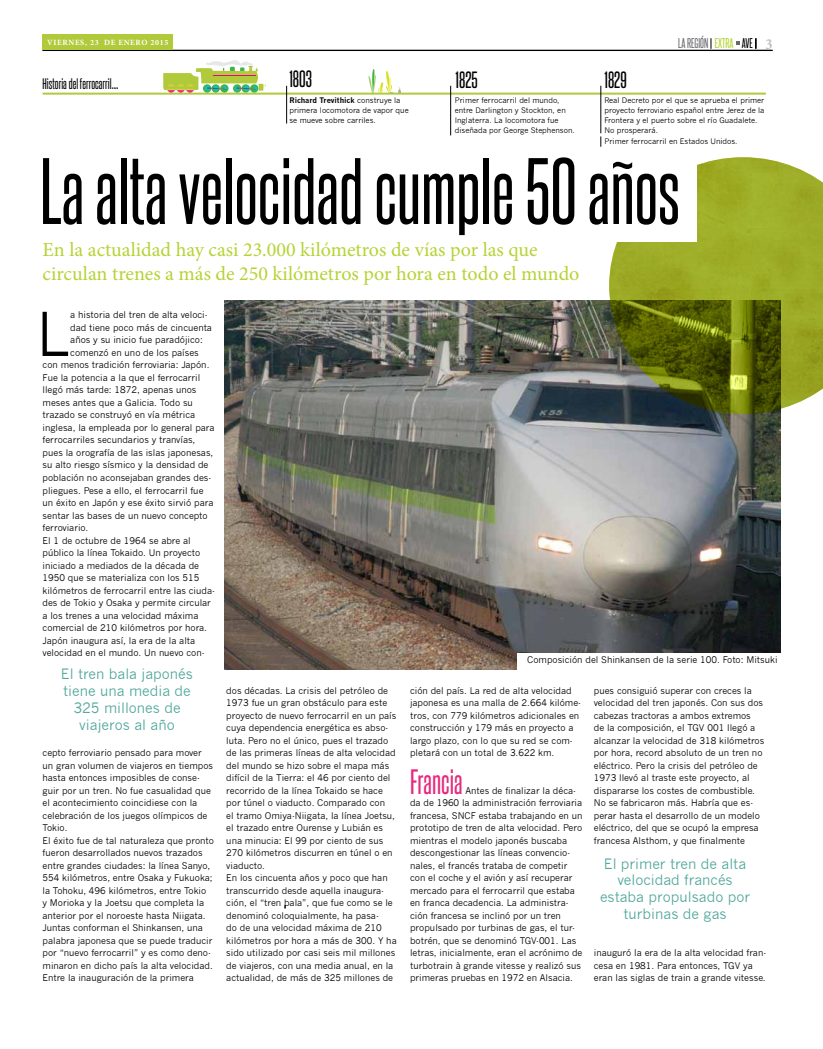
<style>
.page{position:relative;width:823px;height:1049px;background:#fff}
.page>*{position:absolute;margin:0;border:0;box-sizing:border-box;transform-origin:0 0}
.t1{font:80px "Steelfish Rg";color:#000}
.t2{font:59.7px "News Gothic";color:#000}
.t3{font:30px "Steelfish Rg";color:#e52b7f}
.t4{font:20px/24px "Minion Pro";color:#b5d334}
.t5{font:20px "Steelfish Rg";color:#000}
.t6{font:14px/16.8px "News Gothic";color:#52a89c;text-align:center}
.t7{font:13px "Steelfish Rg";color:#000}
.t8{font:12px "Steelfish Rg";color:#b5d334}
.t9{font:12px "Steelfish Rg";color:#6d6e71}
.t10{font:9px/12.5px "News Gothic";color:#000}
.t11{font:700 8px "Minion Pro";letter-spacing:.08em;color:#fff}
.t12{font:7.5px/10px "News Gothic";color:#000}
.s1{color:#000}
.s2{font-family:"Minion Pro";font-weight:700;font-stretch:condensed;font-size:15.3px;color:#bcbec0}
.s3{font-weight:700}
</style>
<div class="page">
<hr style="left:43px;top:50px;width:729px;height:1px;background:#000">
<svg style="left:736px;top:41px;width:3px;height:4px"></svg>
<div style="left:43px;top:34px;width:130px;height:16px;background:#b0ca3b"></div>
<svg style="left:368px;top:69px;width:33px;height:24px"></svg>
<img style="left:224px;top:300px;width:556px;height:369px">
<img style="left:608px;top:157px;width:214px;height:257px">
<div style="left:32px;top:144px;width:664px;height:98px;background:#fff"></div>
<hr style="left:43px;top:93px;width:722px;height:2px;background:#b0ca3b">
<svg style="left:163px;top:60px;width:103px;height:33px"></svg>
<hr style="left:286px;top:86px;width:1px;height:37px;background:#000">
<hr style="left:450px;top:86px;width:1px;height:49px;background:#000">
<hr style="left:600px;top:86px;width:1px;height:47px;background:#000">
<div style="left:516px;top:653px;width:268px;height:25px;background:#fff"></div>
<p class="t11" style="left:47px;top:37px;width:123px">VIERNES, 23 DE ENERO 2015</p>
<h3 class="t9" style="left:678px;top:36px;width:32px">LA REGIÓN</h3>
<h3 class="t8" style="left:714px;top:36px;width:59px">EXTRA <span class="s1">AVE</span> <span class="s2">3</span></h3>
<h3 class="t7" style="left:43px;top:76px;width:78px">Historia del ferrocarril....</h3>
<h3 class="t5" style="left:289px;top:67px;width:24px">1803</h3>
<h3 class="t5" style="left:455px;top:67px;width:24px">1825</h3>
<h3 class="t5" style="left:604px;top:67px;width:24px">1829</h3>
<p class="t12" style="left:289px;top:95px;width:121px"><span class="s3">Richard Trevithick</span> construye la primera locomotora de vapor que se mueve sobre carriles.</p>
<p class="t12" style="left:454px;top:95px;width:121px">Primer ferrocarril del mundo, entre Darlington y Stockton, en<br>Inglaterra. La locomotora fue diseñada por George Stephenson.</p>
<p class="t12" style="left:604px;top:95px;width:161px">Real Decreto por el que se aprueba el primer proyecto ferroviario español entre Jerez de la Frontera y el puerto sobre el río Guadalete.<br>No prosperará.</p>
<p class="t12" style="left:604px;top:136px;width:135px">Primer ferrocarril en Estados Unidos.</p>
<h1 class="t1" style="left:40px;top:142px;width:641px">La alta velocidad cumple 50 años</h1>
<h3 class="t4" style="left:43px;top:238px;width:538px">En la actualidad hay casi 23.000 kilómetros de vías por las que circulan trenes a más de 250 kilómetros por hora en todo el mundo</h3>
<h2 class="t2" style="left:36px;top:300px;width:36px">L</h2>
<p class="t10" style="left:70px;top:309px;width:139px">a historia del tren de alta veloci-</p>
<p class="t10" style="left:70px;top:321px;width:143px">dad tiene poco más de cincuenta</p>
<p class="t10" style="left:70px;top:334px;width:134px">años y su inicio fue paradójico:</p>
<p class="t10" style="left:70px;top:346px;width:130px">comenzó en uno de los países</p>
<p class="t10" style="left:43px;top:359px;width:168px">con menos tradición ferroviaria: Japón.</p>
<p class="t10" style="left:43px;top:371px;width:159px">Fue la potencia a la que el ferrocarril</p>
<p class="t10" style="left:43px;top:384px;width:155px">llegó más tarde: 1872, apenas unos</p>
<p class="t10" style="left:43px;top:396px;width:152px">meses antes que a Galicia. Todo su</p>
<p class="t10" style="left:43px;top:409px;width:154px">trazado se construyó en vía métrica</p>
<p class="t10" style="left:43px;top:421px;width:173px">inglesa, la empleada por lo general para</p>
<p class="t10" style="left:43px;top:434px;width:154px">ferrocarriles secundarios y tranvías,</p>
<p class="t10" style="left:43px;top:446px;width:172px">pues la orografía de las islas japonesas,</p>
<p class="t10" style="left:43px;top:459px;width:167px">su alto riesgo sísmico y la densidad de</p>
<p class="t10" style="left:43px;top:471px;width:170px">población no aconsejaban grandes des-</p>
<p class="t10" style="left:43px;top:484px;width:162px">pliegues. Pese a ello, el ferrocarril fue</p>
<p class="t10" style="left:43px;top:496px;width:172px">un éxito en Japón y ese éxito sirvió para</p>
<p class="t10" style="left:43px;top:509px;width:167px">sentar las bases de un nuevo concepto</p>
<p class="t10" style="left:43px;top:521px;width:47px">ferroviario.</p>
<p class="t10" style="left:43px;top:534px;width:149px">El 1 de octubre de 1964 se abre al</p>
<p class="t10" style="left:43px;top:546px;width:159px">público la línea Tokaido. Un proyecto</p>
<p class="t10" style="left:43px;top:559px;width:158px">iniciado a mediados de la década de</p>
<p class="t10" style="left:43px;top:571px;width:158px">1950 que se materializa con los 515</p>
<p class="t10" style="left:43px;top:584px;width:174px">kilómetros de ferrocarril entre las ciuda-</p>
<p class="t10" style="left:43px;top:596px;width:170px">des de Tokio y Osaka y permite circular</p>
<p class="t10" style="left:43px;top:609px;width:157px">a los trenes a una velocidad máxima</p>
<p class="t10" style="left:43px;top:621px;width:166px">comercial de 210 kilómetros por hora.</p>
<p class="t10" style="left:43px;top:634px;width:154px">Japón inaugura así, la era de la alta</p>
<p class="t10" style="left:43px;top:646px;width:163px">velocidad en el mundo. Un nuevo con-</p>
<h3 class="t6" style="left:61px;top:666px;width:133px">El tren bala japonés tiene una media de<br>325 millones de viajeros al año</h3>
<p class="t10" style="left:43px;top:746px;width:173px">cepto ferroviario pensado para mover un gran volumen de viajeros en tiempos hasta entonces imposibles de conse&shy;guir por un tren. No fue casualidad que el acontecimiento coincidiese con la celebración de los juegos olímpicos de Tokio.<br>El éxito fue de tal naturaleza que pronto fueron desarrollados nuevos trazados entre grandes ciudades: la línea Sanyo, 554 kilómetros, entre Osaka y Fukuoka; la Tohoku, 496 kilómetros, entre Tokio<br>y Morioka y la Joetsu que completa la anterior por el noroeste hasta Niigata.<br>Juntas conforman el Shinkansen, una palabra japonesa que se puede traducir por “nuevo ferrocarril” y es como deno&shy;minaron en dicho país la alta velocidad.<br>Entre la inauguración de la primera</p>
<p class="t10" style="left:527px;top:654px;width:252px">Composición del Shinkansen de la serie 100. Foto: Mitsuki</p>
<p class="t10" style="left:226px;top:684px;width:172px">dos décadas. La crisis del petróleo de 1973 fue un gran obstáculo para este proyecto de nuevo ferrocarril en un país cuya dependencia energética es abso&shy;luta. Pero no el único, pues el trazado de las primeras líneas de alta velocidad del mundo se hizo sobre el mapa más difícil de la Tierra: el 46 por ciento del recorrido de la línea Tokaido se hace por túnel o viaducto. Comparado con<br>el tramo Omiya-Niigata, la línea Joetsu, el trazado entre Ourense y Lubián es una minucia: El 99 por ciento de sus 270 kilómetros discurren en túnel o en viaducto.<br>En los cincuenta años y poco que han transcurrido desde aquella inaugura&shy;ción, el “tren bala”, que fue como se le denominó coloquialmente, ha pasa-<br>do de una velocidad máxima de 210 kilómetros por hora a más de 300. Y ha sido utilizado por casi seis mil millones de viajeros, con una media anual, en la actualidad, de más de 325 millones de</p>
<p class="t10" style="left:410px;top:684px;width:172px">ción del país. La red de alta velocidad japonesa es una malla de 2.664 kilóme&shy;tros, con 779 kilómetros adicionales en construcción y 179 más en proyecto a largo plazo, con lo que su red se com&shy;pletará con un total de 3.622 km.</p>
<h3 class="t3" style="left:410px;top:763px;width:54px">Francia</h3>
<p class="t10" style="left:410px;top:784px;width:174px;text-indent:55px">Antes de finalizar la déca&shy;da de 1960 la administración ferroviaria francesa, SNCF estaba trabajando en un prototipo de tren de alta velocidad. Pero mientras el modelo japonés buscaba descongestionar las líneas convencio&shy;nales, el francés trataba de competir con el coche y el avión y así recuperar mercado para el ferrocarril que estaba en franca decadencia. La administra&shy;ción francesa se inclinó por un tren propulsado por turbinas de gas, el tur&shy;botrén, que se denominó TGV-001. Las letras, inicialmente, eran el acrónimo de turbotrain à grande vitesse y realizó sus primeras pruebas en 1972 en Alsacia.</p>
<p class="t10" style="left:593px;top:684px;width:172px">pues consiguió superar con creces la velocidad del tren japonés. Con sus dos cabezas tractoras a ambos extremos<br>de la composición, el TGV 001 llegó a alcanzar la velocidad de 318 kilómetros por hora, record absoluto de un tren no eléctrico. Pero la crisis del petróleo de 1973 llevó al traste este proyecto, al dispararse los costes de combustible.<br>No se fabricaron más. Habría que es&shy;perar hasta el desarrollo de un modelo eléctrico, del que se ocupó la empresa francesa Alsthom, y que finalmente</p>
<h3 class="t6" style="left:599px;top:855px;width:151px">El primer tren de alta velocidad francés estaba propulsado por turbinas de gas</h3>
<p class="t10" style="left:593px;top:946px;width:174px">inauguró la era de la alta velocidad fran&shy;cesa en 1981. Para entonces, TGV ya eran las siglas de train a grande vitesse.</p>
</div>
